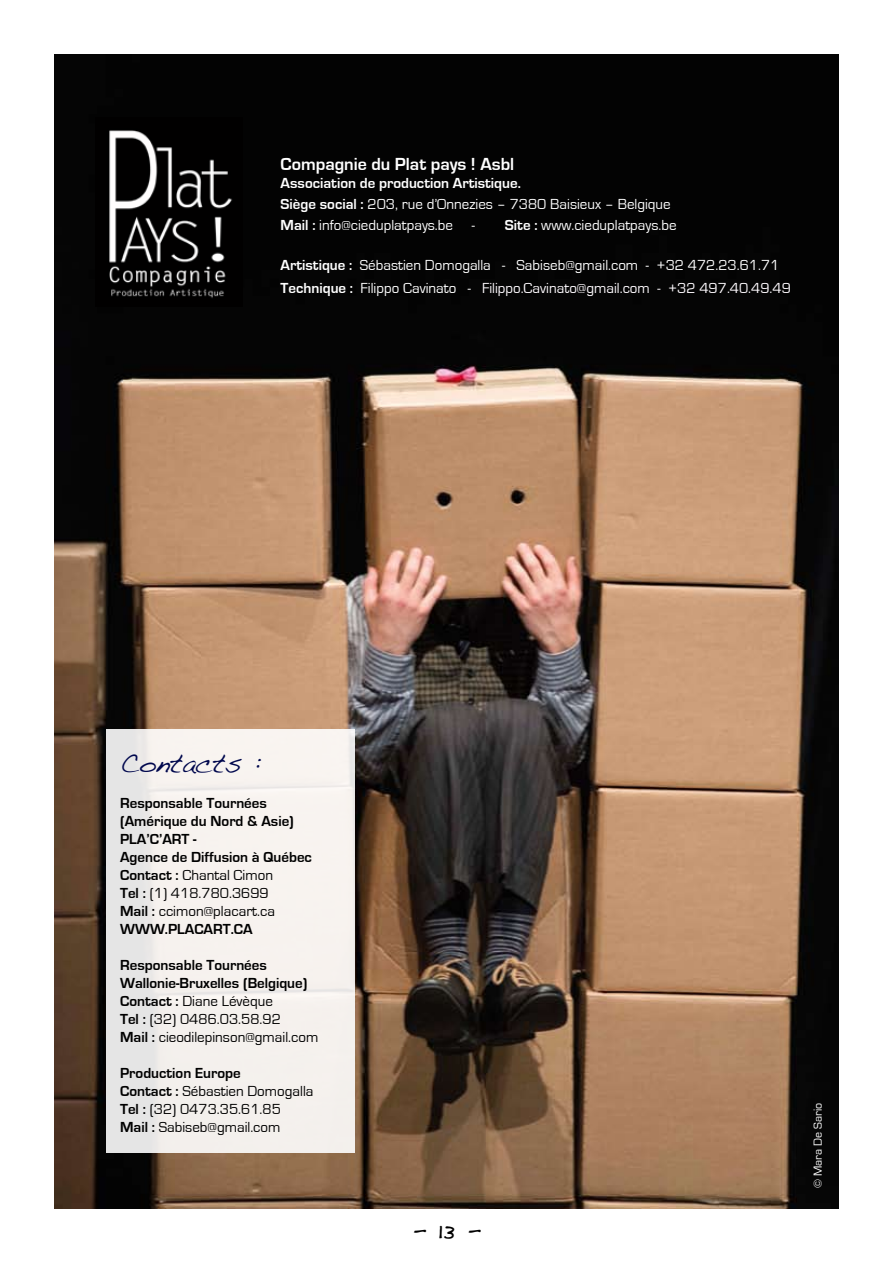
<style>
.page{position:relative;width:893px;height:1263px;background:#fff}
.page>*{position:absolute;margin:0;border:0;box-sizing:border-box;transform-origin:0 0}
.t1{font:27px "Handwriting Dakota";color:#00074d}
.t2{font:27px "Handwriting Dakota";color:#000}
.t3{font:700 18px "Eurostile";color:#fff}
.t4{font:15px/21px "Eurostile";color:#fff}
.t5{font:700 15px/18px "Eurostile";color:#000}
.t6{font:15px/18px "Eurostile";color:#000}
.t7{font:12px "Eurostile";color:#fff}
.s1{font-weight:700}
.s2{color:#fffbff}
.s3{font-weight:400}
</style>
<div class="page">
<img style="left:54px;top:54px;width:785px;height:1155px">
<div style="left:106px;top:729px;width:248px;height:423px;background:linear-gradient(to right,#ebe9e8,#fbf5f1)"></div>
<img style="left:95px;top:118px;width:147px;height:188px">
<p class="t3" style="left:281px;top:154px;width:235px">Compagnie du Plat pays ! Asbl</p>
<p class="t4" style="left:281px;top:173px;width:392px"><span class="s1">Association de production Artistique.<br>Siège social :</span> 203, rue d’Onnezies – 7380 Baisieux – Belgique<br><span class="s1">Mail :</span> info@cieduplatpays.be</p>
<p class="t4" style="left:472px;top:215px;width:206px">- <span class="s1">Site :</span> www.cieduplatpays.be</p>
<p class="t4" style="left:281px;top:254px;width:512px;line-height:22.5px"><span class="s1">Artistique :</span> Sébastien Domogalla - Sabiseb@gmail.com - +32 472.23.61.71<br><span class="s1">Technique :</span> Filippo Cavinato - <span class="s2">Filippo.Cavinato@gmail.com - +32 497.40.49.49</span></p>
<h1 class="t1" style="left:120px;top:747px;width:142px">Contacts :</h1>
<p class="t5" style="left:120px;top:794px;width:193px">Responsable Tournées (Amérique du Nord &amp; Asie)<br>PLA’C’ART -<br>Agence de Diffusion à Québec<br>Contact : <span class="s3">Chantal Cimon<br></span>Tel : <span class="s3">(1) 418.780.3699<br></span>Mail : <span class="s3">ccimon@placart.ca<br></span>WWW.PLACART.CA</p>
<p class="t5" style="left:120px;top:956px;width:200px">Responsable Tournées<br>Wallonie-Bruxelles (Belgique)<br>Contact : <span class="s3">Diane Lévèque<br></span>Tel : <span class="s3">(32) 0486.03.58.92<br></span>Mail : <span class="s3">cieodilepinson@gmail.com</span></p>
<p class="t6" style="left:120px;top:1064px;width:195px"><span class="s1">Production Europe<br>Contact :</span> Sébastien Domogalla<br><span class="s1">Tel :</span> (32) 0473.35.61.85<br><span class="s1">Mail :</span> Sabiseb@gmail.com</p>
<h1 class="t2" style="left:411px;top:1212px;width:71px">- 13 -</h1>
<p class="t7" style="left:811px;top:1188px;width:87px;rotate:-90deg">© Mara De Sario</p>
</div>
